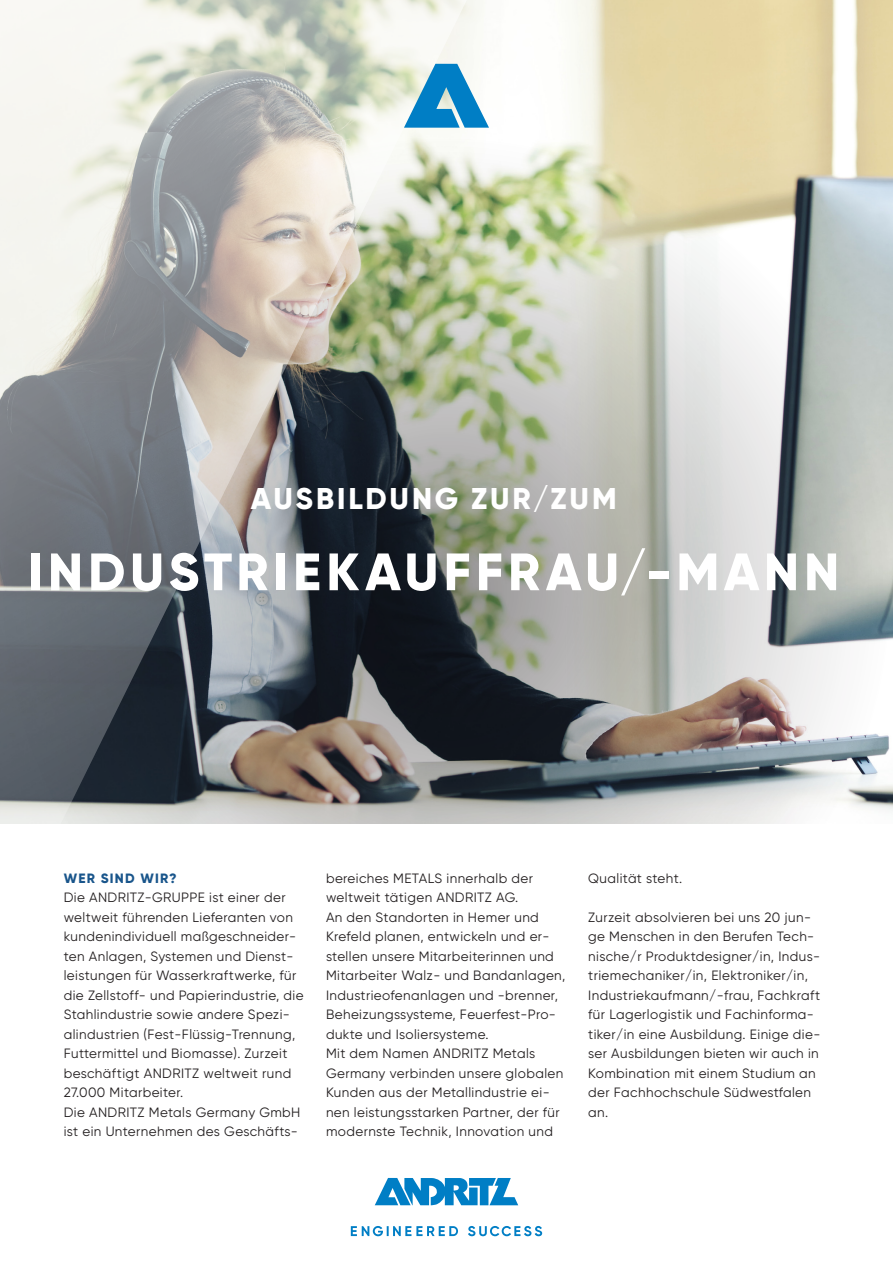
<style>
.page{position:relative;width:893px;height:1263px;background:#fff}
.page>*{position:absolute;margin:0;border:0;box-sizing:border-box;transform-origin:0 0}
.ANDRITZ_Leaflet-Cove{font:800 52.5px "Gilroy";letter-spacing:.095em;color:#fff}
.ANDRITZ_Leaflet_Cove{font:800 30px "Gilroy";letter-spacing:.095em;color:#fff}
.ANDRITZ_Leaflet_Copy{font:13.5px/19.5px "Gilroy";letter-spacing:.03em;color:#231f20}
.ANDRITZ_Leaflet_Subt{font:800 13.5px "Gilroy";letter-spacing:.09em;color:#19558b}
</style>
<div class="page">
<img style="left:473px;top:0;width:420px;height:785px">
<img style="left:3px;top:138px;width:887px;height:904px;border-radius:50%">
<img style="left:0;top:0;width:473px;height:824px">
<div style="left:0;top:824px;width:893px;height:439px;background:#fff"></div>
<svg style="left:404px;top:64px;width:85px;height:64px"></svg>
<svg style="left:375px;top:1178px;width:143px;height:27px"></svg>
<svg style="left:351px;top:1226px;width:191px;height:10px"></svg>
<p class="ANDRITZ_Leaflet_Cove" style="left:251px;top:479px;width:367px">AUSBILDUNG ZUR/ZUM</p>
<p class="ANDRITZ_Leaflet-Cove" style="left:28px;top:539px;width:812px">INDUSTRIEKAUFFRAU/-MANN</p>
<p class="ANDRITZ_Leaflet_Subt" style="left:64px;top:870px;width:115px">WER SIND WIR?</p>
<p class="ANDRITZ_Leaflet_Copy" style="left:64px;top:888px;width:241px">Die ANDRITZ-GRUPPE ist einer der weltweit führenden Lieferanten von kundenindividuell maßgeschneider&shy;ten Anlagen, Systemen und Dienst&shy;leistungen für Wasserkraftwerke, für die Zellstoff- und Papierindustrie, die Stahlindustrie sowie andere Spezi&shy;alindustrien (Fest-Flüssig-Trennung, Futtermittel und Biomasse). Zurzeit beschäftigt ANDRITZ weltweit rund 27.000 Mitarbeiter.</p>
<p class="ANDRITZ_Leaflet_Copy" style="left:64px;top:1102px;width:238px">Die ANDRITZ Metals Germany GmbH ist ein Unternehmen des Geschäfts-</p>
<p class="ANDRITZ_Leaflet_Copy" style="left:326px;top:868px;width:208px">bereiches METALS innerhalb der weltweit tätigen ANDRITZ AG.</p>
<p class="ANDRITZ_Leaflet_Copy" style="left:326px;top:907px;width:241px">An den Standorten in Hemer und Krefeld planen, entwickeln und er&shy;stellen unsere Mitarbeiterinnen und Mitarbeiter Walz- und Bandanlagen, Industrieofenanlagen und -brenner, Beheizungssysteme, Feuerfest-Pro&shy;dukte und Isoliersysteme.</p>
<p class="ANDRITZ_Leaflet_Copy" style="left:326px;top:1044px;width:239px">Mit dem Namen ANDRITZ Metals Germany verbinden unsere globalen Kunden aus der Metallindustrie ei&shy;nen leistungsstarken Partner, der für modernste Technik, Innovation und</p>
<p class="ANDRITZ_Leaflet_Copy" style="left:588px;top:868px;width:96px">Qualität steht.</p>
<p class="ANDRITZ_Leaflet_Copy" style="left:588px;top:907px;width:234px">Zurzeit absolvieren bei uns 20 jun&shy;ge Menschen in den Berufen Tech&shy;nische/r Produktdesigner/in, Indus&shy;triemechaniker/in, Elektroniker/in, Industriekaufmann/-frau, Fachkraft für Lagerlogistik und Fachinforma&shy;tiker/in eine Ausbildung. Einige die&shy;ser Ausbildungen bieten wir auch in Kombination mit einem Studium an der Fachhochschule Südwestfalen an.</p>
</div>
